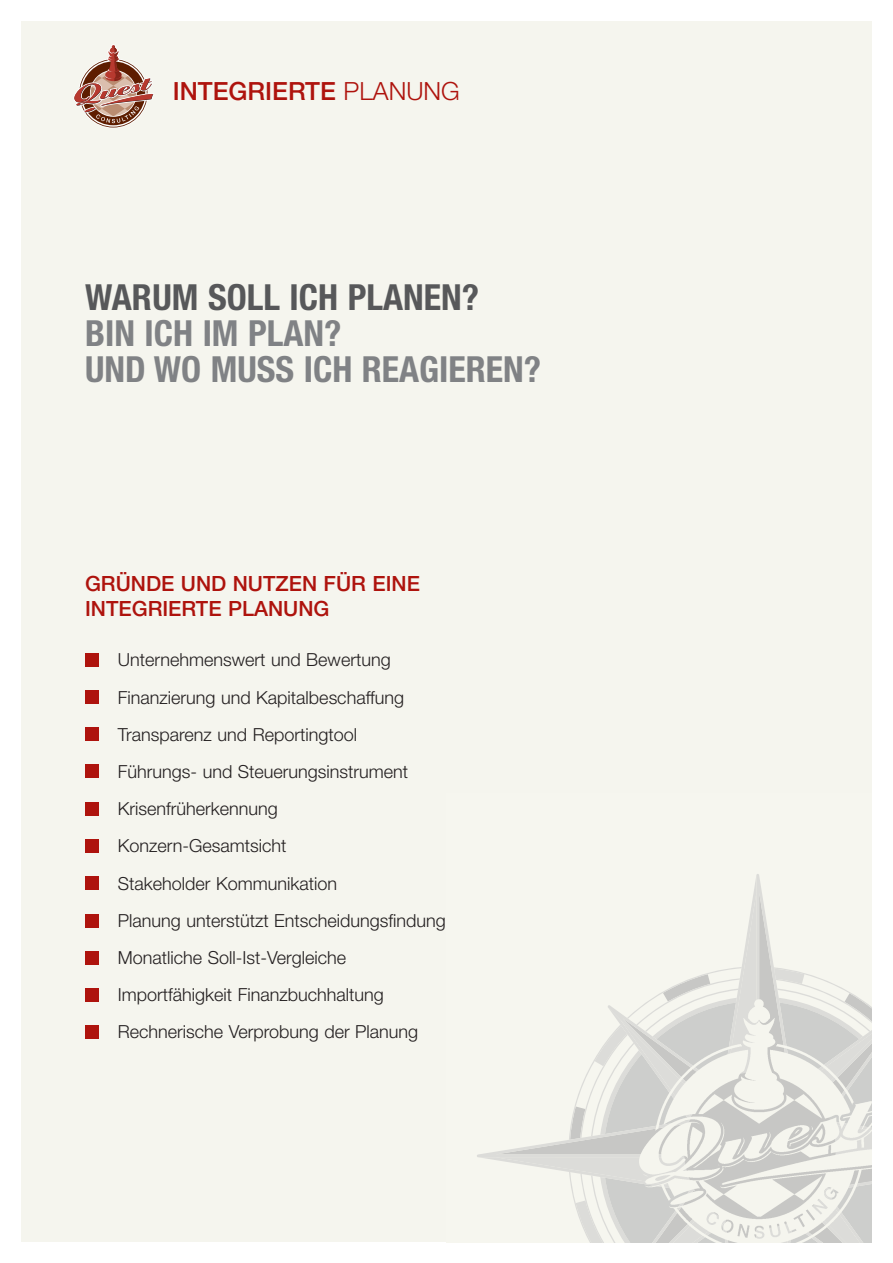
<style>
.page{position:relative;width:893px;height:1263px;background:#fff}
.page>*{position:absolute;margin:0;border:0;box-sizing:border-box;transform-origin:0 0}
.t1{font:700 condensed 36px/36px "Helvetica Neue";color:#808285}
.t2{font:700 condensed 36px "Helvetica Neue";color:#57585a}
.t3{font:500 25.05px "Helvetica Neue";color:#ae130d}
.t4{font:500 21px/25.5px "Helvetica Neue";color:#ae130d}
.t5{font:300 18px/37.2px "Helvetica Neue";color:#231f20}
.s1{font-weight:300}
</style>
<div class="page">
<div style="left:21px;top:21px;width:851px;height:1221px;background:#f5f5ee"></div>
<svg style="left:74px;top:44px;width:80px;height:84px"></svg>
<svg style="left:477px;top:874px;width:285px;height:368px"></svg>
<div style="left:85px;top:653px;width:13px;height:13px;background:#ae130d"></div>
<div style="left:85px;top:690px;width:13px;height:14px;background:#ae130d"></div>
<div style="left:85px;top:727px;width:13px;height:14px;background:#ae130d"></div>
<div style="left:85px;top:765px;width:13px;height:13px;background:#ae130d"></div>
<div style="left:85px;top:802px;width:13px;height:13px;background:#ae130d"></div>
<div style="left:85px;top:839px;width:13px;height:14px;background:#ae130d"></div>
<div style="left:85px;top:877px;width:13px;height:13px;background:#ae130d"></div>
<div style="left:85px;top:914px;width:13px;height:13px;background:#ae130d"></div>
<div style="left:85px;top:951px;width:13px;height:14px;background:#ae130d"></div>
<div style="left:85px;top:988px;width:13px;height:14px;background:#ae130d"></div>
<div style="left:85px;top:1025px;width:13px;height:14px;background:#ae130d"></div>
<img style="left:600px;top:893px;width:271px;height:350px">
<h2 class="t3" style="left:173px;top:83px;width:289px">INTEGRIERTE <span class="s1">PLANUNG</span></h2>
<h1 class="t2" style="left:85px;top:284px;width:395px">WARUM SOLL ICH PLANEN?</h1>
<h1 class="t1" style="left:85px;top:318px;width:458px">BIN ICH IM PLAN?<br>UND WO MUSS ICH REAGIEREN?</h1>
<p class="t4" style="left:85px;top:572px;width:336px">GRÜNDE UND NUTZEN FÜR EINE<br>INTEGRIERTE PLANUNG</p>
<p class="t5" style="left:118px;top:643px;width:330px">Unternehmenswert und Bewertung Finanzierung und Kapitalbeschaffung Transparenz und Reportingtool<br>Führungs- und Steuerungsinstrument Krisenfrüherkennung Konzern-Gesamtsicht<br>Stakeholder Kommunikation<br>Planung unterstützt Entscheidungsfindung Monatliche Soll-Ist-Vergleiche Importfähigkeit Finanzbuchhaltung Rechnerische Verprobung der Planung</p>
</div>
